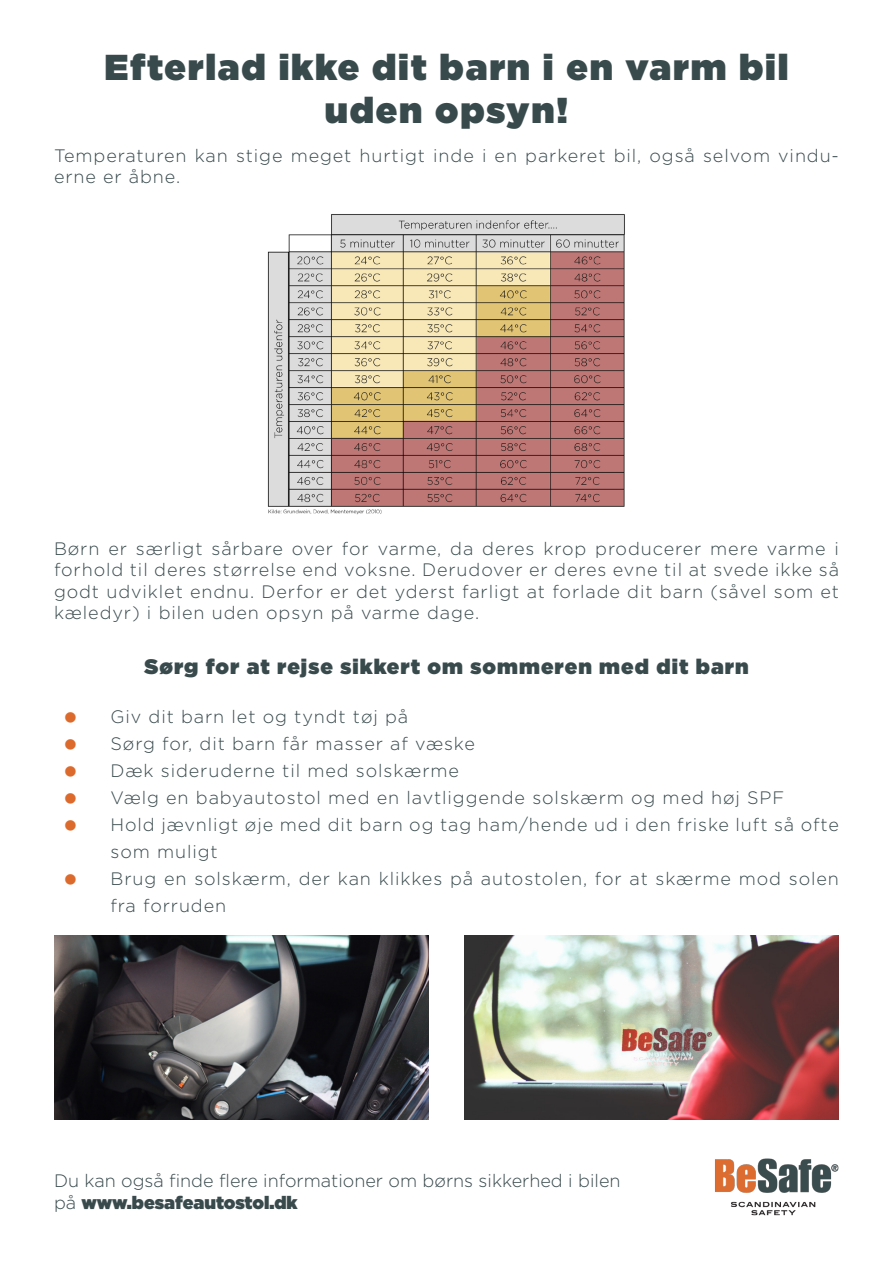
<style>
.page{position:relative;width:893px;height:1263px;background:#fff}
.page>*{position:absolute;margin:0;border:0;box-sizing:border-box;transform-origin:0 0}
.t1{font:36px/43.2px "Gotham Ultra";letter-spacing:.05em;color:#394a4d;text-align:center}
.t2{font:21px "Gotham Ultra";letter-spacing:.05em;color:#394a4d}
.t3{font:300 18px/21.6px "Gotham";letter-spacing:.05em;color:#394a4d}
.t4{font:300 18px/21.6px "Gotham";color:#394a4d}
.t5{font:18px "Wingdings";color:#dc6a2d}
.s1{font-family:"Gotham Ultra";font-weight:400}
</style>
<div class="page">
<img style="left:465px;top:935px;width:374px;height:184px">
<img style="left:54px;top:935px;width:374px;height:184px">
<img style="left:267px;top:214px;width:358px;height:301px">
<img style="left:715px;top:1158px;width:124px;height:58px">
<p class="t1" style="left:104px;top:45px;width:686px">Efterlad ikke dit barn i en varm bil uden opsyn!</p>
<p class="t3" style="left:54px;top:144px;width:786px">Temperaturen kan stige meget hurtigt inde i en parkeret bil, også selvom vindu&shy;erne er åbne.</p>
<p class="t3" style="left:54px;top:537px;width:787px;text-align:justify">Børn er særligt sårbare over for varme, da deres krop producerer mere varme i forhold til deres størrelse end voksne. Derudover er deres evne til at svede ikke så godt udviklet endnu. Derfor er det yderst farligt at forlade dit barn (såvel som et kæledyr) i bilen uden opsyn på varme dage.</p>
<p class="t2" style="left:144px;top:654px;width:606px">Sørg for at rejse sikkert om sommeren med dit barn</p>
<p class="t5" style="left:64px;top:708px;width:15px">●</p>
<p class="t5" style="left:64px;top:735px;width:15px">●</p>
<p class="t5" style="left:64px;top:762px;width:15px">●</p>
<p class="t5" style="left:64px;top:789px;width:15px">●</p>
<p class="t5" style="left:64px;top:816px;width:15px">●</p>
<p class="t5" style="left:64px;top:870px;width:15px">●</p>
<p class="t3" style="left:111px;top:706px;width:299px">Giv dit barn let og tyndt tøj på</p>
<p class="t3" style="left:111px;top:733px;width:366px">Sørg for, dit barn får masser af væske</p>
<p class="t3" style="left:111px;top:760px;width:350px">Dæk sideruderne til med solskærme</p>
<p class="t3" style="left:111px;top:787px;width:675px">Vælg en babyautostol med en lavtliggende solskærm og med høj SPF</p>
<p class="t3" style="left:111px;top:811px;width:730px;line-height:27px">Hold jævnligt øje med dit barn og tag ham/hende ud i den friske luft så ofte som muligt</p>
<p class="t3" style="left:111px;top:865px;width:730px;line-height:27px">Brug en solskærm, der kan klikkes på autostolen, for at skærme mod solen fra forruden</p>
<p class="t4" style="left:54px;top:1169px;width:568px">Du kan også finde flere informationer om børns sikkerhed i bilen på <span class="s1">www.besafeautostol.dk</span></p>
</div>
